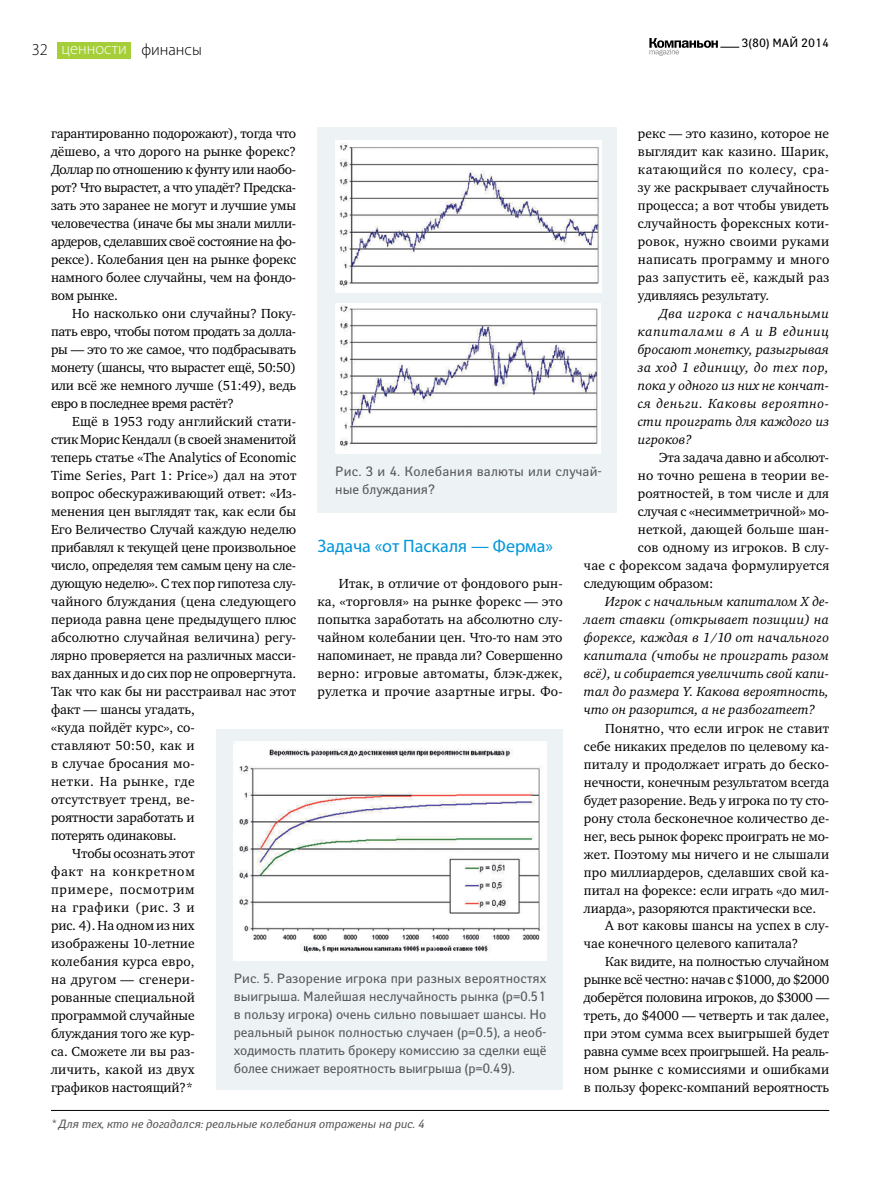
<style>
.page{position:relative;width:893px;height:1191px;background:#fff}
.page>*{position:absolute;margin:0;border:0;box-sizing:border-box;transform-origin:0 0}
.t1{font:18px "Myriad Pro";color:#0095da}
.t2{font:300 16.5px "Myriad Pro";color:#000}
.t3{font:300 16.5px "Myriad Pro";color:#fff}
.t4{font:13.5px/18px "Charter ITC";color:#000;text-align:justify}
.t5{font:italic 13.5px/18px "Charter ITC";letter-spacing:.005em;color:#000;text-align:justify}
.t6{font:13.5px/18px "Yanus";letter-spacing:-.01em;color:#58595b;text-align:justify}
.t7{font:13.5px "Charter ITC";letter-spacing:-.02em;color:#000}
.t8{font:13.5px "Charter ITC";letter-spacing:.02em;color:#000}
.t9{font:13.5px/18px "Yanus";letter-spacing:.02em;color:#58595b}
.t10{font:13.5px "Charter ITC";letter-spacing:.025em;color:#000}
.t11{font:13.5px "Charter ITC";letter-spacing:.04em;color:#000}
.t12{font:13.5px "Charter ITC";letter-spacing:.055em;color:#000}
.t13{font:13.5px "Charter ITC";letter-spacing:.06em;color:#000}
.t14{font:13.5px "Charter ITC";letter-spacing:.045em;color:#000}
.t15{font:italic 12px "Yanus";color:#58595b}
.t16{font:12px "Yanus";color:#000}
</style>
<div class="page">
<svg style="left:649px;top:38px;width:90px;height:18px"></svg>
<div style="left:57px;top:42px;width:74px;height:17px;background:#a6ce39"></div>
<div style="left:317px;top:127px;width:300px;height:255px;background:#edf2f5"></div>
<img style="left:335px;top:140px;width:266px;height:152px">
<div style="left:317px;top:350px;width:300px;height:163px;background:#edf2f5"></div>
<img style="left:335px;top:303px;width:266px;height:150px">
<div style="left:216px;top:729px;width:346px;height:361px;background:#edf2f5"></div>
<img style="left:234px;top:741px;width:312px;height:219px">
<hr style="left:51px;top:1110px;width:778px;height:1px;background:#000">
<p class="t2" style="left:32px;top:40px;width:18px">32</p>
<p class="t3" style="left:62px;top:39px;width:67px">ценности</p>
<p class="t2" style="left:141px;top:40px;width:62px">финансы</p>
<p class="t16" style="left:741px;top:36px;width:89px">3(80) май 2014</p>
<p class="t4" style="left:51px;top:124px;width:247px">гарантированно подорожают), тогда что дёшево, а что дорого на рынке форекс?<br>Доллар по отношению к фунту или наобо&shy;рот? Что вырастет, а что упадёт? Предска&shy;зать это заранее не могут и лучшие умы человечества (иначе бы мы знали милли&shy;ардеров, сделавших своё состояние на фо&shy;рексе). Колебания цен на рынке форекс намного более случайны, чем на фондо&shy;вом рынке.</p>
<p class="t4" style="left:51px;top:304px;width:247px;text-indent:21px">Но насколько они случайны? Поку&shy;пать евро, чтобы потом продать за долла&shy;ры — это то же самое, что подбрасывать монету (шансы, что вырастет ещё, 50:50) или всё же немного лучше (51:49), ведь евро в последнее время растёт?</p>
<p class="t4" style="left:72px;top:412px;width:225px">Ещё в 1953 году английский стати-</p>
<p class="t7" style="left:51px;top:431px;width:247px">стик Морис Кендалл (в своей знаменитой</p>
<p class="t4" style="left:51px;top:448px;width:247px">теперь статье «The Analytics of Economic</p>
<p class="t4" style="left:51px;top:466px;width:247px">Time Series, Part 1: Price») дал на этот</p>
<p class="t4" style="left:51px;top:484px;width:247px">вопрос обескураживающий ответ: «Из-</p>
<p class="t4" style="left:51px;top:502px;width:247px">менения цен выглядят так, как если бы</p>
<p class="t4" style="left:51px;top:520px;width:246px">Его Величество Случай каждую неделю</p>
<p class="t7" style="left:51px;top:539px;width:247px">прибавлял к текущей цене произвольное</p>
<p class="t7" style="left:51px;top:557px;width:247px">число, определяя тем самым цену на сле-</p>
<p class="t7" style="left:51px;top:575px;width:247px">дующую неделю». С тех пор гипотеза слу-</p>
<p class="t4" style="left:51px;top:592px;width:247px">чайного блуждания (цена следующего</p>
<p class="t4" style="left:51px;top:610px;width:247px">периода равна цене предыдущего плюс</p>
<p class="t4" style="left:51px;top:628px;width:247px">абсолютно случайная величина) регу-</p>
<p class="t4" style="left:51px;top:646px;width:247px">лярно проверяется на различных масси-</p>
<p class="t7" style="left:51px;top:664px;width:247px">вах данных и до сих пор не опровергнута.</p>
<p class="t4" style="left:51px;top:682px;width:247px">Так что как бы ни расстраивал нас этот</p>
<p class="t4" style="left:51px;top:700px;width:145px">факт — шансы угадать,</p>
<p class="t4" style="left:51px;top:718px;width:145px">«куда пойдёт курс», со-</p>
<p class="t8" style="left:51px;top:736px;width:145px">ставляют 50:50, как и</p>
<p class="t4" style="left:51px;top:754px;width:145px">в случае бросания мо-</p>
<p class="t11" style="left:51px;top:772px;width:145px">нетки. На рынке, где</p>
<p class="t8" style="left:51px;top:790px;width:145px">отсутствует тренд, ве-</p>
<p class="t4" style="left:51px;top:808px;width:145px">роятности заработать и</p>
<p class="t7" style="left:51px;top:826px;width:127px">потерять одинаковы.</p>
<p class="t4" style="left:72px;top:844px;width:124px">Чтобы осознать этот</p>
<p class="t13" style="left:51px;top:862px;width:145px">факт на конкретном</p>
<p class="t12" style="left:51px;top:880px;width:145px">примере, посмотрим</p>
<p class="t14" style="left:51px;top:898px;width:145px">на графики (рис. 3 и</p>
<p class="t4" style="left:51px;top:916px;width:145px">рис. 4). На одном из них</p>
<p class="t4" style="left:51px;top:934px;width:145px">изображены 10-летние</p>
<p class="t4" style="left:51px;top:952px;width:145px">колебания курса евро,</p>
<p class="t10" style="left:51px;top:970px;width:145px">на другом — сгенери-</p>
<p class="t4" style="left:51px;top:988px;width:145px">рованные специальной</p>
<p class="t4" style="left:51px;top:1006px;width:145px">программой случайные</p>
<p class="t4" style="left:51px;top:1024px;width:145px">блуждания того же кур-</p>
<p class="t4" style="left:51px;top:1042px;width:145px">са. Сможете ли вы раз-</p>
<p class="t10" style="left:51px;top:1060px;width:145px">личить, какой из двух</p>
<p class="t4" style="left:51px;top:1078px;width:143px">графиков настоящий?*</p>
<p class="t4" style="left:638px;top:124px;width:193px">рекс — это казино, которое не выглядит как казино. Шарик, катающийся по колесу, сра&shy;зу же раскрывает случайность процесса; а вот чтобы увидеть случайность форексных коти&shy;ровок, нужно своими руками написать программу и много раз запустить её, каждый раз удивляясь результату.</p>
<p class="t5" style="left:638px;top:304px;width:193px;text-indent:21px">Два игрока с начальными капиталами в A и B единиц бросают монетку, разыгрывая за ход 1 единицу, до тех пор, пока у одного из них не кончат&shy;ся деньги. Каковы вероятно&shy;сти проиграть для каждого из игроков?</p>
<p class="t4" style="left:659px;top:448px;width:172px">Эта задача давно и абсолют-</p>
<p class="t4" style="left:638px;top:466px;width:193px">но точно решена в теории ве-</p>
<p class="t4" style="left:638px;top:484px;width:193px">роятностей, в том числе и для</p>
<p class="t4" style="left:638px;top:502px;width:193px">случая с «несимметричной» мо-</p>
<p class="t8" style="left:638px;top:520px;width:193px">неткой, дающей больше шан-</p>
<p class="t4" style="left:638px;top:538px;width:193px">сов одному из игроков. В слу-</p>
<p class="t4" style="left:584px;top:556px;width:247px">чае с форексом задача формулируется</p>
<p class="t4" style="left:584px;top:574px;width:131px">следующим образом:</p>
<p class="t5" style="left:584px;top:592px;width:247px;text-indent:21px">Игрок с начальным капиталом X де&shy;лает ставки (открывает позиции) на форексе, каждая в 1/10 от начального капитала (чтобы не проиграть разом всё), и собирается увеличить свой капи&shy;тал до размера Y. Какова вероятность, что он разорится, а не разбогатеет?</p>
<p class="t4" style="left:584px;top:719px;width:247px;text-indent:21px">Понятно, что если игрок не ставит себе никаких пределов по целевому ка&shy;питалу и продолжает играть до беско&shy;нечности, конечным результатом всегда будет разорение. Ведь у игрока по ту сто&shy;рону стола бесконечное количество де&shy;нег, весь рынок форекс проиграть не мо&shy;жет. Поэтому мы ничего и не слышали про миллиардеров, сделавших свой ка&shy;питал на форексе: если играть «до мил&shy;лиарда», разоряются практически все.</p>
<p class="t4" style="left:584px;top:916px;width:247px;text-indent:21px">А вот каковы шансы на успех в слу&shy;чае конечного целевого капитала?</p>
<p class="t4" style="left:584px;top:952px;width:247px;text-indent:21px">Как видите, на полностью случайном рынке всё честно: начав с $1000, до $2000 доберётся половина игроков, до $3000 — треть, до $4000 — четверть и так далее, при этом сумма всех выигрышей будет равна сумме всех проигрышей. На реаль&shy;ном рынке с комиссиями и ошибками в пользу форекс-компаний вероятность</p>
<p class="t9" style="left:335px;top:462px;width:268px">Рис. 3 и 4. Колебания валюты или случай&shy;ные блуждания?</p>
<h1 class="t1" style="left:317px;top:535px;width:237px">Задача «от Паскаля — Ферма»</h1>
<p class="t4" style="left:317px;top:574px;width:247px;text-indent:21px">Итак, в отличие от фондового рын&shy;ка, «торговля» на рынке форекс — это попытка заработать на абсолютно слу&shy;чайном колебании цен. Что-то нам это напоминает, не правда ли? Совершенно верно: игровые автоматы, блэк-джек, рулетка и прочие азартные игры. Фо-</p>
<p class="t6" style="left:234px;top:968px;width:314px">Рис. 5. Разорение игрока при разных вероятностях выигрыша. Малейшая неслучайность рынка (p=0.51 в пользу игрока) очень сильно повышает шансы. Но реальный рынок полностью случаен (p=0.5), а необ&shy;ходимость платить брокеру комиссию за сделки ещё более снижает вероятность выигрыша (p=0.49).</p>
<p class="t15" style="left:51px;top:1116px;width:375px">* Для тех, кто не догадался: реальные колебания отражены на рис. 4</p>
</div>
